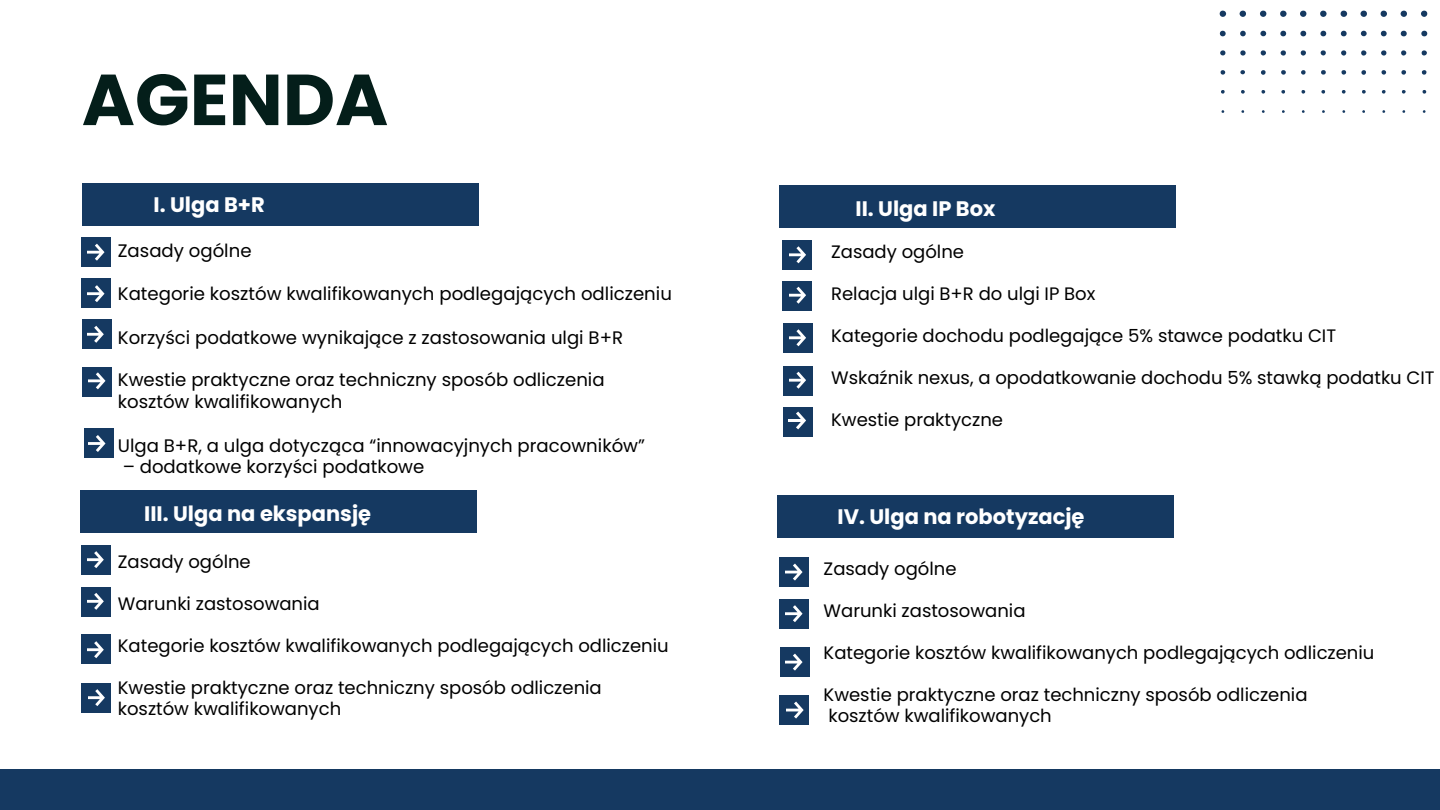
<style>
.page{position:relative;width:1440px;height:810px;background:#fff}
.page>*{position:absolute;margin:0;border:0;box-sizing:border-box;transform-origin:0 0}
.t1{font:700 72px "Poppins";color:#041e1a}
.t2{font:700 21px "Poppins";color:#fff}
.t3{font:18.1px "Poppins";color:#000}
.t4{font:18px "Poppins";color:#000}
</style>
<div class="page">
<div style="left:0;top:770px;width:1440px;height:40px;background:#153961"></div>
<div style="left:82px;top:183px;width:396px;height:43px;background:#153961"></div>
<div style="left:779px;top:185px;width:397px;height:43px;background:#153961"></div>
<div style="left:81px;top:490px;width:396px;height:43px;background:#153961"></div>
<div style="left:778px;top:495px;width:396px;height:43px;background:#153961"></div>
<div style="left:81px;top:237px;width:30px;height:30px;background:#153961"></div>
<div style="left:81px;top:683px;width:29px;height:29px;background:#153961"></div>
<div style="left:782px;top:240px;width:30px;height:30px;background:#153961"></div>
<div style="left:81px;top:587px;width:29px;height:29px;background:#153961"></div>
<div style="left:84px;top:429px;width:30px;height:29px;background:#153961"></div>
<div style="left:82px;top:367px;width:30px;height:30px;background:#153961"></div>
<div style="left:81px;top:278px;width:29px;height:29px;background:#153961"></div>
<div style="left:783px;top:323px;width:30px;height:30px;background:#153961"></div>
<div style="left:782px;top:282px;width:30px;height:29px;background:#153961"></div>
<div style="left:81px;top:634px;width:30px;height:30px;background:#153961"></div>
<div style="left:81px;top:545px;width:29px;height:30px;background:#153961"></div>
<div style="left:82px;top:319px;width:29px;height:30px;background:#153961"></div>
<svg style="left:88px;top:244px;width:16px;height:17px"></svg>
<svg style="left:88px;top:689px;width:17px;height:17px"></svg>
<svg style="left:789px;top:246px;width:17px;height:17px"></svg>
<svg style="left:87px;top:593px;width:17px;height:17px"></svg>
<svg style="left:89px;top:435px;width:16px;height:17px"></svg>
<svg style="left:89px;top:372px;width:16px;height:17px"></svg>
<svg style="left:88px;top:285px;width:16px;height:17px"></svg>
<svg style="left:789px;top:329px;width:17px;height:17px"></svg>
<svg style="left:789px;top:287px;width:17px;height:17px"></svg>
<svg style="left:87px;top:551px;width:17px;height:17px"></svg>
<svg style="left:87px;top:326px;width:17px;height:17px"></svg>
<svg style="left:1220px;top:11px;width:6px;height:6px"></svg>
<svg style="left:1240px;top:11px;width:6px;height:6px"></svg>
<svg style="left:1260px;top:11px;width:6px;height:6px"></svg>
<svg style="left:1280px;top:11px;width:7px;height:6px"></svg>
<svg style="left:1300px;top:11px;width:6px;height:6px"></svg>
<svg style="left:1320px;top:11px;width:7px;height:6px"></svg>
<svg style="left:1341px;top:11px;width:6px;height:6px"></svg>
<svg style="left:1360px;top:11px;width:7px;height:6px"></svg>
<svg style="left:1381px;top:11px;width:6px;height:6px"></svg>
<svg style="left:1401px;top:11px;width:6px;height:6px"></svg>
<svg style="left:1421px;top:11px;width:6px;height:6px"></svg>
<svg style="left:1421px;top:31px;width:6px;height:5px"></svg>
<svg style="left:1401px;top:31px;width:6px;height:5px"></svg>
<svg style="left:1381px;top:31px;width:6px;height:5px"></svg>
<svg style="left:1361px;top:31px;width:6px;height:5px"></svg>
<svg style="left:1341px;top:31px;width:6px;height:5px"></svg>
<svg style="left:1320px;top:31px;width:6px;height:5px"></svg>
<svg style="left:1300px;top:31px;width:6px;height:5px"></svg>
<svg style="left:1280px;top:31px;width:6px;height:5px"></svg>
<svg style="left:1260px;top:31px;width:6px;height:5px"></svg>
<svg style="left:1240px;top:31px;width:6px;height:5px"></svg>
<svg style="left:1220px;top:31px;width:6px;height:5px"></svg>
<svg style="left:1240px;top:50px;width:6px;height:6px"></svg>
<svg style="left:1422px;top:50px;width:5px;height:6px"></svg>
<svg style="left:1401px;top:50px;width:6px;height:6px"></svg>
<svg style="left:1381px;top:50px;width:5px;height:6px"></svg>
<svg style="left:1361px;top:50px;width:5px;height:6px"></svg>
<svg style="left:1341px;top:50px;width:5px;height:6px"></svg>
<svg style="left:1321px;top:50px;width:5px;height:5px"></svg>
<svg style="left:1301px;top:50px;width:5px;height:6px"></svg>
<svg style="left:1281px;top:50px;width:5px;height:6px"></svg>
<svg style="left:1261px;top:50px;width:5px;height:6px"></svg>
<svg style="left:1220px;top:50px;width:5px;height:5px"></svg>
<svg style="left:1341px;top:70px;width:5px;height:5px"></svg>
<svg style="left:1321px;top:70px;width:5px;height:5px"></svg>
<svg style="left:1422px;top:70px;width:5px;height:5px"></svg>
<svg style="left:1401px;top:70px;width:5px;height:5px"></svg>
<svg style="left:1381px;top:70px;width:5px;height:5px"></svg>
<svg style="left:1361px;top:70px;width:5px;height:5px"></svg>
<svg style="left:1301px;top:70px;width:5px;height:5px"></svg>
<svg style="left:1221px;top:70px;width:4px;height:5px"></svg>
<svg style="left:1240px;top:70px;width:5px;height:4px"></svg>
<svg style="left:1261px;top:70px;width:5px;height:5px"></svg>
<svg style="left:1281px;top:70px;width:5px;height:5px"></svg>
<svg style="left:1221px;top:90px;width:4px;height:4px"></svg>
<svg style="left:1241px;top:90px;width:4px;height:4px"></svg>
<svg style="left:1261px;top:90px;width:4px;height:4px"></svg>
<svg style="left:1281px;top:90px;width:4px;height:4px"></svg>
<svg style="left:1302px;top:90px;width:3px;height:4px"></svg>
<svg style="left:1321px;top:90px;width:4px;height:4px"></svg>
<svg style="left:1342px;top:90px;width:4px;height:4px"></svg>
<svg style="left:1362px;top:90px;width:4px;height:4px"></svg>
<svg style="left:1382px;top:90px;width:4px;height:4px"></svg>
<svg style="left:1402px;top:90px;width:4px;height:4px"></svg>
<svg style="left:1423px;top:90px;width:3px;height:4px"></svg>
<svg style="left:87px;top:641px;width:17px;height:17px"></svg>
<div style="left:783px;top:366px;width:30px;height:30px;background:#153961"></div>
<svg style="left:789px;top:372px;width:17px;height:17px"></svg>
<div style="left:783px;top:407px;width:30px;height:30px;background:#153961"></div>
<svg style="left:789px;top:412px;width:17px;height:17px"></svg>
<div style="left:779px;top:695px;width:30px;height:30px;background:#153961"></div>
<div style="left:779px;top:599px;width:30px;height:30px;background:#153961"></div>
<div style="left:780px;top:647px;width:29px;height:29px;background:#153961"></div>
<div style="left:779px;top:558px;width:30px;height:29px;background:#153961"></div>
<svg style="left:787px;top:702px;width:16px;height:17px"></svg>
<svg style="left:786px;top:605px;width:16px;height:17px"></svg>
<svg style="left:786px;top:564px;width:16px;height:17px"></svg>
<svg style="left:786px;top:654px;width:16px;height:17px"></svg>
<p class="t1" style="left:82px;top:50px;width:308px">AGENDA</p>
<h2 class="t2" style="left:154px;top:190px;width:113px">I. Ulga B+R</h2>
<p class="t3" style="left:118px;top:237px;width:135px">Zasady ogólne</p>
<p class="t3" style="left:118px;top:281px;width:556px">Kategorie kosztów kwalifikowanych podlegających odliczeniu</p>
<p class="t3" style="left:118px;top:324px;width:507px">Korzyści podatkowe wynikające z zastosowania ulgi B+R</p>
<p class="t3" style="left:118px;top:367px;width:488px">Kwestie praktyczne oraz techniczny sposób odliczenia</p>
<p class="t3" style="left:118px;top:389px;width:226px">kosztów kwalifikowanych</p>
<p class="t3" style="left:118px;top:432px;width:529px">Ulga B+R, a ulga dotycząca “innowacyjnych pracowników”</p>
<p class="t3" style="left:123px;top:454px;width:303px">– dodatkowe korzyści podatkowe</p>
<p class="t2" style="left:144px;top:499px;width:228px">III. Ulga na ekspansję</p>
<p class="t4" style="left:118px;top:550px;width:134px">Zasady ogólne</p>
<h2 class="t4" style="left:118px;top:592px;width:203px">Warunki zastosowania</h2>
<p class="t4" style="left:118px;top:634px;width:552px">Kategorie kosztów kwalifikowanych podlegających odliczeniu</p>
<p class="t4" style="left:118px;top:676px;width:485px">Kwestie praktyczne oraz techniczny sposób odliczenia</p>
<p class="t4" style="left:118px;top:697px;width:225px">kosztów kwalifikowanych</p>
<p class="t2" style="left:855px;top:194px;width:142px">II. Ulga IP Box</p>
<p class="t4" style="left:831px;top:239px;width:134px">Zasady ogólne</p>
<p class="t4" style="left:831px;top:281px;width:266px">Relacja ulgi B+R do ulgi IP Box</p>
<p class="t4" style="left:831px;top:323px;width:507px">Kategorie dochodu podlegające 5% stawce podatku CIT</p>
<p class="t4" style="left:831px;top:365px;width:605px">Wskaźnik nexus, a opodatkowanie dochodu 5% stawką podatku CIT</p>
<p class="t4" style="left:831px;top:407px;width:173px">Kwestie praktyczne</p>
<h1 class="t2" style="left:838px;top:502px;width:249px">IV. Ulga na robotyzację</h1>
<p class="t4" style="left:824px;top:557px;width:134px">Zasady ogólne</p>
<p class="t4" style="left:824px;top:599px;width:203px">Warunki zastosowania</p>
<p class="t4" style="left:824px;top:641px;width:552px">Kategorie kosztów kwalifikowanych podlegających odliczeniu</p>
<p class="t4" style="left:824px;top:683px;width:485px">Kwestie praktyczne oraz techniczny sposób odliczenia</p>
<p class="t4" style="left:828px;top:704px;width:225px">kosztów kwalifikowanych</p>
</div>
